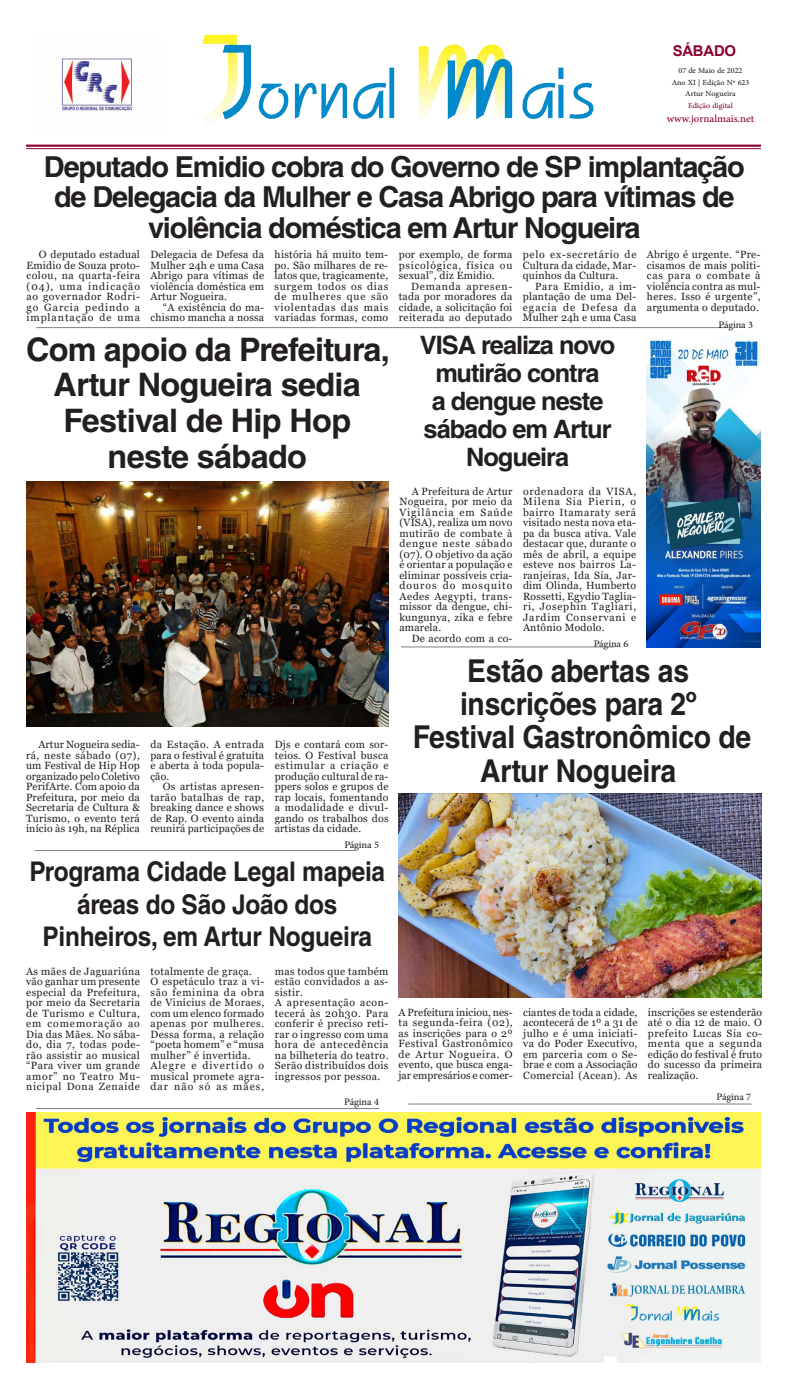
<style>
.page{position:relative;width:787px;height:1389px;background:#fff}
.page>*{position:absolute;margin:0;border:0;box-sizing:border-box;transform-origin:0 0}
.t1{font:700 32.38px/35.9px "Helvetica LT Std";letter-spacing:-.02em;color:#231f20;text-align:center}
.t2{font:700 31.5px/33.2px "Helvetica LT Std";letter-spacing:-.01em;color:#231f20;text-align:center;scale:.9 1}
.t3{font:700 28.88px/30.6px "Helvetica LT Std";letter-spacing:-.04em;color:#231f20;text-align:center}
.t4{font:700 27.12px/32.4px "Helvetica LT Std";letter-spacing:-.01em;color:#231f20;text-align:center;scale:.9 1}
.t5{font:700 25.38px/28px "Helvetica";letter-spacing:-.04em;color:#231f20;text-align:center}
.t6{font:14.88px "Adobe Arabic";color:#8b012f}
.t7{font:700 14.88px "Arial";letter-spacing:-.015em;color:#8b012f}
.t8{font:14px "Adobe Arabic";letter-spacing:-.01em;color:#231f20}
.t9{font:10.94px/11.4px "Adobe Arabic";color:#231f20;text-align:center}
.t10{font:10.94px "Adobe Arabic";color:#8b012f}
.t11{font:10.5px/10.5px "Georgia";letter-spacing:.03em;color:#231f20;text-align:justify}
</style>
<div class="page">
<hr style="left:26px;top:145px;width:734px;height:2px;background:#8b012f">
<hr style="left:26px;top:148px;width:734px;height:1px;background:#8b012f">
<img style="left:202px;top:34px;width:392px;height:89px">
<img style="left:61px;top:58px;width:71px;height:54px">
<hr style="left:36px;top:327px;width:689px;height:1px;background:#7f7f7f">
<hr style="left:35px;top:850px;width:319px;height:1px;background:#7f7f7f">
<hr style="left:401px;top:647px;width:213px;height:1px;background:#7f7f7f">
<hr style="left:408px;top:1104px;width:343px;height:1px;background:#7f7f7f">
<hr style="left:36px;top:1108px;width:343px;height:1px;background:#7f7f7f">
<img style="left:26px;top:1112px;width:734px;height:251px">
<img style="left:646px;top:339px;width:114px;height:308px">
<img style="left:398px;top:794px;width:363px;height:204px">
<img style="left:27px;top:481px;width:361px;height:246px">
<h3 class="t7" style="left:672px;top:40px;width:65px">SÁBADO</h3>
<p class="t9" style="left:671px;top:64px;width:79px">07 de Maio de 2022<br>Ano XI | Edição Nº 623<br>Artur Nogueira</p>
<p class="t10" style="left:687px;top:97px;width:46px">Edição digital</p>
<h3 class="t6" style="left:666px;top:108px;width:89px">www.jornalmais.net</h3>
<h3 class="t3" style="left:44px;top:151px;width:702px">Deputado Emidio cobra do Governo de SP implantação de Delegacia da Mulher e Casa Abrigo para vítimas de violência doméstica em Artur Nogueira</h3>
<p class="t11" style="left:26px;top:250px;width:115px;text-indent:12px">O deputado estadual Emidio de Souza proto&shy;colou, na quarta-feira (04), uma indicação ao governador Rodri&shy;go Garcia pedindo a implantação de uma</p>
<p class="t11" style="left:150px;top:250px;width:115px">Delegacia de Defesa da Mulher 24h e uma Casa Abrigo para vítimas de violência doméstica em Artur Nogueira.</p>
<p class="t11" style="left:274px;top:250px;width:115px">história há muito tem&shy;po. São milhares de re&shy;latos que, tragicamente, surgem todos os dias de mulheres que são violentadas das mais variadas formas, como</p>
<p class="t11" style="left:398px;top:250px;width:115px">por exemplo, de forma psicológica, física ou sexual”, diz Emidio.</p>
<p class="t11" style="left:522px;top:250px;width:115px">pelo ex-secretário de Cultura da cidade, Mar&shy;quinhos da Cultura.</p>
<p class="t11" style="left:522px;top:281px;width:115px;text-indent:12px">Para Emidio, a im&shy;plantação de uma Del&shy;egacia de Defesa da Mulher 24h e uma Casa</p>
<p class="t11" style="left:646px;top:250px;width:115px">Abrigo é urgente. “Pre&shy;cisamos de mais políti&shy;cas para o combate à violência contra as mul&shy;heres. Isso é urgente”, argumenta o deputado.</p>
<p class="t11" style="left:398px;top:281px;width:115px;text-indent:12px">Demanda apresen&shy;tada por moradores da cidade, a solicitação foi reiterada ao deputado</p>
<p class="t11" style="left:150px;top:302px;width:115px;text-align:right">“A existência do ma&shy;chismo mancha a nossa</p>
<h3 class="t8" style="left:718px;top:315px;width:36px">Página 3</h3>
<h1 class="t1" style="left:26px;top:331px;width:365px">Com apoio da Prefeitura,<br>Artur Nogueira sedia<br>Festival de Hip Hop neste sábado</h1>
<p class="t11" style="left:26px;top:740px;width:115px;text-indent:12px">Artur Nogueira sedia&shy;rá, neste sábado (07), um Festival de Hip Hop organizado pelo Coletivo PerifArte. Com apoio da Prefeitura, por meio da Secretaria de Cultura &amp; Turismo, o evento terá início às 19h, na Réplica</p>
<p class="t11" style="left:150px;top:740px;width:115px">da Estação. A entrada para o festival é gratuita e aberta à toda popula&shy;ção.</p>
<p class="t11" style="left:150px;top:782px;width:115px;text-indent:12px">Os artistas apresen&shy;tarão batalhas de rap, breaking dance e shows de Rap. O evento ainda reunirá participações de</p>
<p class="t11" style="left:274px;top:740px;width:115px">Djs e contará com sor&shy;teios. O Festival busca estimular a criação e produção cultural de ra&shy;ppers solos e grupos de rap locais, fomentando a modalidade e divul&shy;gando os trabalhos dos artistas da cidade.</p>
<h3 class="t8" style="left:344px;top:835px;width:36px">Página 5</h3>
<h3 class="t4" style="left:29px;top:855px;width:397px">Programa Cidade Legal mapeia áreas do São João dos<br>Pinheiros, em Artur Nogueira</h3>
<p class="t11" style="left:26px;top:966px;width:115px">As mães de Jaguariúna vão ganhar um presente especial da Prefeitura, por meio da Secretaria de Turismo e Cultura, em comemoração ao Dia das Mães. No sába&shy;do, dia 7, todas pode&shy;rão assistir ao musical “Para viver um grande amor” no Teatro Mu&shy;nicipal Dona Zenaide</p>
<p class="t11" style="left:150px;top:966px;width:115px;text-align:left">totalmente de graça.<br>O espetáculo traz a vi&shy;são feminina da obra de Vinícius de Moraes, com um elenco formado apenas por mulheres.<br>Dessa forma, a relação “poeta homem” e “musa mulher” é invertida.<br>Alegre e divertido o musical promete agra&shy;dar não só as mães,</p>
<p class="t11" style="left:275px;top:966px;width:115px;text-align:left">mas todos que também estão convidados a as&shy;sistir.<br>A apresentação acon&shy;tecerá às 20h30. Para conferir é preciso reti&shy;rar o ingresso com uma hora de antecedência na bilheteria do teatro.<br>Serão distribuídos dois ingressos por pessoa.</p>
<h3 class="t8" style="left:344px;top:1092px;width:36px">Página 4</h3>
<h3 class="t5" style="left:419px;top:331px;width:197px">VISA realiza novo mutirão contra<br>a dengue neste sábado em Artur<br>Nogueira</h3>
<p class="t11" style="left:399px;top:486px;width:115px;text-indent:12px">A Prefeitura de Artur Nogueira, por meio da Vigilância em Saúde (VISA), realiza um novo mutirão de combate à dengue neste sábado (07). O objetivo da ação é orientar a população e eliminar possíveis cria&shy;douros do mosquito Aedes Aegypti, trans&shy;missor da dengue, chi&shy;kungunya, zika e febre amarela.</p>
<p class="t11" style="left:411px;top:633px;width:102px">De acordo com a co-</p>
<p class="t11" style="left:523px;top:486px;width:115px">ordenadora da VISA, Milena Sia Pierin, o bairro Itamaraty será visitado nesta nova eta&shy;pa da busca ativa. Vale destacar que, durante o mês de abril, a equipe esteve nos bairros La&shy;ranjeiras, Ida Sia, Jar&shy;dim Olinda, Humberto Rossetti, Egydio Taglia&shy;ri, Josephin Tagliari, Jardim Conservani e Antônio Modolo.</p>
<h2 class="t2" style="left:412px;top:654px;width:377px">Estão abertas as inscrições para 2º<br>Festival Gastronômico de<br>Artur Nogueira</h2>
<h3 class="t8" style="left:593px;top:634px;width:36px">Página 6</h3>
<p class="t11" style="left:398px;top:1007px;width:116px">A Prefeitura iniciou, nes&shy;ta segunda-feira (02), as inscrições para o 2º Festival Gastronômico de Artur Nogueira. O evento, que busca enga&shy;jar empresários e comer-</p>
<p class="t11" style="left:523px;top:1007px;width:116px">ciantes de toda a cidade, acontecerá de 1º a 31 de julho e é uma iniciati&shy;va do Poder Executivo, em parceria com o Se&shy;brae e com a Associação Comercial (Acean). As</p>
<p class="t11" style="left:647px;top:1007px;width:116px">inscrições se estenderão até o dia 12 de maio. O prefeito Lucas Sia co&shy;menta que a segunda edição do festival é fruto do sucesso da primeira realização.</p>
<h3 class="t8" style="left:716px;top:1087px;width:36px">Página 7</h3>
</div>
